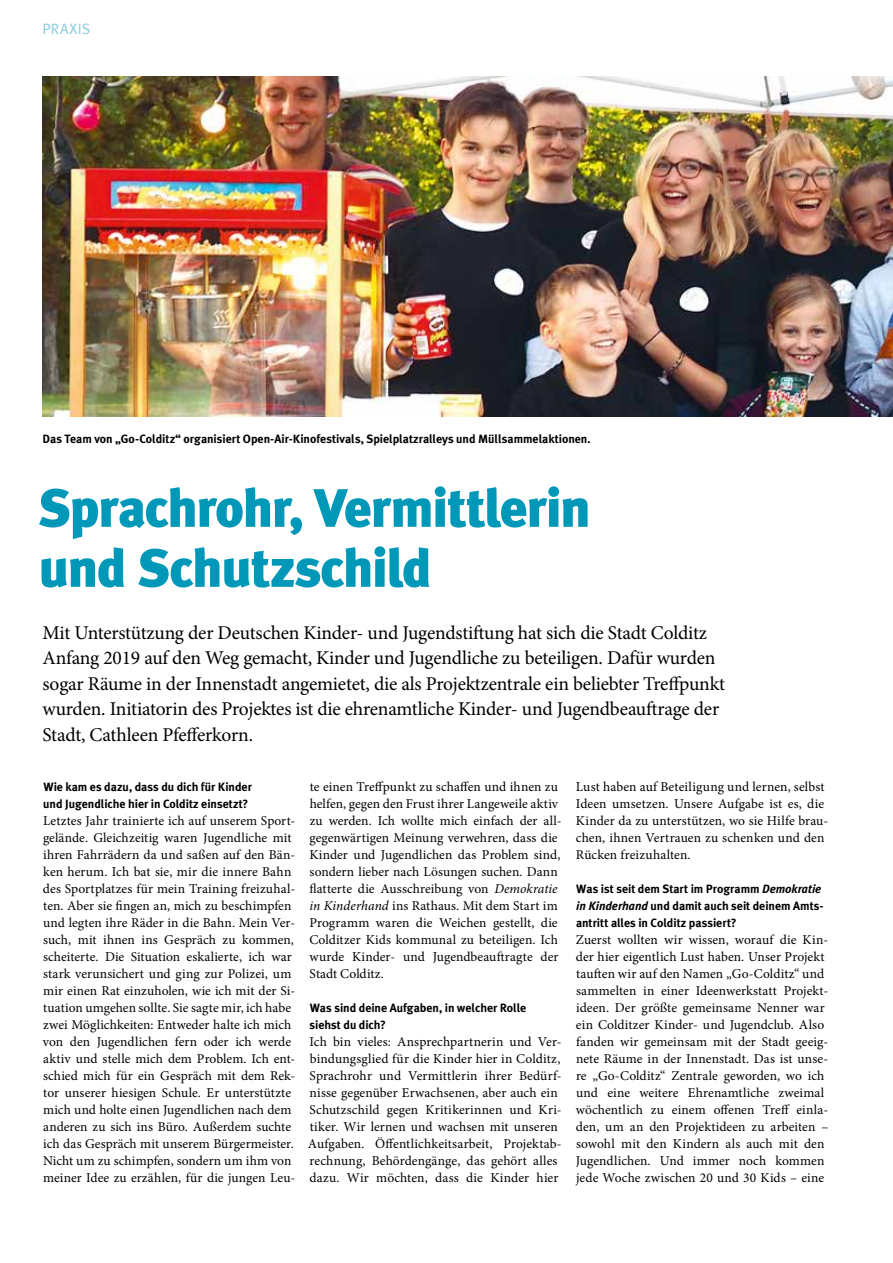
<style>
.page{position:relative;width:893px;height:1263px;background:#fff}
.page>*{position:absolute;margin:0;border:0;box-sizing:border-box;transform-origin:0 0}
.t1{font:900 54px/60px "Meta Plus";letter-spacing:-.025em;color:#0098b9}
.t2{font:19.5px/25.5px "Minion Pro";letter-spacing:-.01em;color:#000}
.t3{font:15px "Meta Plus";letter-spacing:.015em;color:#87cbde}
.t4{font:13.5px/17px "Minion Pro";letter-spacing:.005em;color:#000}
.t5{font:700 12px/17px "Meta Plus Lining";color:#000}
.s1{font-style:italic}
</style>
<div class="page">
<img style="left:43px;top:77px;width:850px;height:340px">
<p class="t3" style="left:43px;top:20px;width:49px">PRAXIS</p>
<p class="t5" style="left:43px;top:431px;width:550px">Das Team von „Go-Colditz“ organisiert Open-Air-Kinofestivals, Spielplatzralleys und Müllsammelaktionen.</p>
<h1 class="t1" style="left:38px;top:478px;width:554px">Sprachrohr, Vermittlerin und Schutzschild</h1>
<p class="t2" style="left:43px;top:620px;width:684px">Mit Unterstützung der Deutschen Kinder- und Jugendstiftung hat sich die Stadt Colditz Anfang 2019 auf den Weg gemacht, Kinder und Jugendliche zu beteiligen. Dafür wurden sogar Räume in der Innenstadt angemietet, die als Projektzentrale ein beliebter Treffpunkt wurden. Initiatorin des Projektes ist die ehrenamtliche Kinder- und Jugendbeauftrage der Stadt, Cathleen Pfefferkorn.</p>
<p class="t5" style="left:43px;top:778px;width:210px">Wie kam es dazu, dass du dich für Kinder und Jugendliche hier in Colditz einsetzt?</p>
<p class="t4" style="left:43px;top:812px;width:254px">Letztes Jahr trainierte ich auf unserem Sport&shy;gelände. Gleichzeitig waren Jugendliche mit ihren Fahrrädern da und saßen auf den Bän&shy;ken herum. Ich bat sie, mir die innere Bahn des Sportplatzes für mein Training freizuhal&shy;ten. Aber sie fingen an, mich zu beschimpfen und legten ihre Räder in die Bahn. Mein Ver&shy;such, mit ihnen ins Gespräch zu kommen, scheiterte. Die Situation eskalierte, ich war stark verunsichert und ging zur Polizei, um mir einen Rat einzuholen, wie ich mit der Si&shy;tuation umgehen sollte. Sie sagte mir, ich habe zwei Möglichkeiten: Entweder halte ich mich von den Jugendlichen fern oder ich werde aktiv und stelle mich dem Problem. Ich ent&shy;schied mich für ein Gespräch mit dem Rek&shy;tor unserer hiesigen Schule. Er unterstützte mich und holte einen Jugendlichen nach dem anderen zu sich ins Büro. Außerdem suchte ich das Gespräch mit unserem Bürgermeister.<br>Nicht um zu schimpfen, sondern um ihm von meiner Idee zu erzählen, für die jungen Leu-</p>
<p class="t4" style="left:576px;top:778px;width:254px">Lust haben auf Beteiligung und lernen, selbst Ideen umsetzen. Unsere Aufgabe ist es, die Kinder da zu unterstützen, wo sie Hilfe brau&shy;chen, ihnen Vertrauen zu schenken und den Rücken freizuhalten.</p>
<p class="t5" style="left:576px;top:880px;width:249px">Was ist seit dem Start im Programm <span class="s1">Demokratie in Kinderhand</span> und damit auch seit deinem Amts&shy;antritt alles in Colditz passiert?</p>
<p class="t4" style="left:576px;top:931px;width:254px">Zuerst wollten wir wissen, worauf die Kin&shy;der hier eigentlich Lust haben. Unser Projekt tauften wir auf den Namen „Go-Colditz“ und sammelten in einer Ideenwerkstatt Projekt&shy;ideen. Der größte gemeinsame Nenner war ein Colditzer Kinder- und Jugendclub. Also fanden wir gemeinsam mit der Stadt geeig&shy;nete Räume in der Innenstadt. Das ist unse&shy;re „Go-Colditz“ Zentrale geworden, wo ich und eine weitere Ehrenamtliche zweimal wöchentlich zu einem offenen Treff einla&shy;den, um an den Projektideen zu arbeiten – sowohl mit den Kindern als auch mit den Jugendlichen. Und immer noch kommen jede Woche zwischen 20 und 30 Kids – eine</p>
<p class="t4" style="left:309px;top:778px;width:254px">te einen Treffpunkt zu schaffen und ihnen zu helfen, gegen den Frust ihrer Langeweile aktiv zu werden. Ich wollte mich einfach der all&shy;gegenwärtigen Meinung verwehren, dass die Kinder und Jugendlichen das Problem sind, sondern lieber nach Lösungen suchen. Dann flatterte die Ausschreibung von <span class="s1">Demokratie in Kinderhand</span> ins Rathaus. Mit dem Start im Programm waren die Weichen gestellt, die Colditzer Kids kommunal zu beteiligen. Ich wurde Kinder- und Jugendbeauftragte der Stadt Colditz.</p>
<p class="t5" style="left:310px;top:999px;width:218px">Was sind deine Aufgaben, in welcher Rolle siehst du dich?</p>
<p class="t4" style="left:308px;top:1033px;width:255px">Ich bin vieles: Ansprechpartnerin und Ver&shy;bindungsglied für die Kinder hier in Colditz, Sprachrohr und Vermittlerin ihrer Bedürf&shy;nisse gegenüber Erwachsenen, aber auch ein Schutzschild gegen Kritikerinnen und Kri&shy;tiker. Wir lernen und wachsen mit unseren Aufgaben. Öffentlichkeitsarbeit, Projektab&shy;rechnung, Behördengänge, das gehört alles dazu. Wir möchten, dass die Kinder hier</p>
</div>
